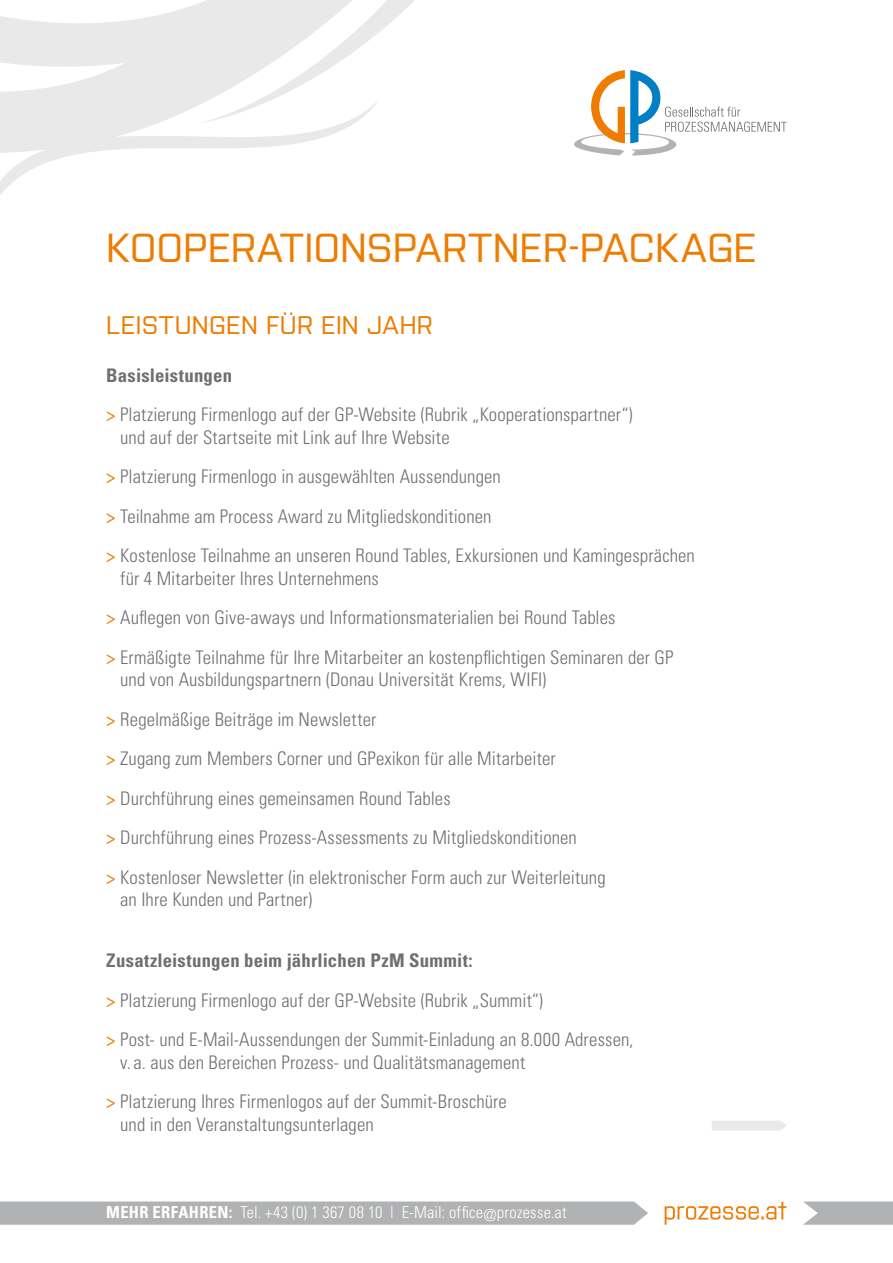
<style>
.page{position:relative;width:893px;height:1263px;background:#fff}
.page>*{position:absolute;margin:0;border:0;box-sizing:border-box;transform-origin:0 0}
.GP0718_Headline{font:500 40.5px "Purista";letter-spacing:-.005em;color:#ef7c00}
.GP0718_Zwiti{font:500 25.5px "Purista";letter-spacing:.025em;color:#ef7c00}
.GP0718_Lauftext{font:300 condensed 18.75px/22.5px "Univers";letter-spacing:.005em;color:#6f6f6e}
.GP0718_Lauftext-2{font:700 condensed 18.75px "Univers";letter-spacing:.01em;color:#6f6f6e}
.t1{font:300 condensed 16.5px "Univers";letter-spacing:.015em;color:#fff}
.s1{font-weight:400;color:#ef7c00}
.s2{font-weight:700}
</style>
<div class="page">
<svg style="left:803px;top:1201px;width:90px;height:24px;background:#b9babb"></svg>
<svg style="left:0;top:1201px;width:648px;height:24px;background:#b4b5b6"></svg>
<svg style="left:665px;top:1201px;width:121px;height:24px"></svg>
<svg style="left:0;top:0;width:415px;height:195px"></svg>
<svg style="left:574px;top:70px;width:213px;height:86px"></svg>
<svg style="left:712px;top:1121px;width:74px;height:9px"></svg>
<p class="GP0718_Headline" style="left:106px;top:219px;width:652px">KOOPERATIONSPARTNER-PACKAGE</p>
<p class="GP0718_Zwiti" style="left:106px;top:306px;width:328px">LEISTUNGEN FÜR EIN JAHR</p>
<p class="GP0718_Lauftext-2" style="left:106px;top:363px;width:127px">Basisleistungen</p>
<p class="GP0718_Lauftext" style="left:120px;top:403px;width:514px;text-indent:-14px"><span class="s1">&gt;</span> Platzierung Firmenlogo auf der GP-Website (Rubrik „Kooperationspartner“) und auf der Startseite mit Link auf Ihre Website</p>
<p class="GP0718_Lauftext" style="left:106px;top:465px;width:396px"><span class="s1">&gt;</span> Platzierung Firmenlogo in ausgewählten Aussendungen</p>
<p class="GP0718_Lauftext" style="left:106px;top:504px;width:387px"><span class="s1">&gt;</span> Teilnahme am Process Award zu Mitgliedskonditionen</p>
<p class="GP0718_Lauftext" style="left:120px;top:544px;width:576px;text-indent:-14px"><span class="s1">&gt;</span> Kostenlose Teilnahme an unseren Round Tables, Exkursionen und Kamingesprächen für 4 Mitarbeiter Ihres Unternehmens</p>
<p class="GP0718_Lauftext" style="left:106px;top:606px;width:511px"><span class="s1">&gt;</span> Auflegen von Give-aways und Informationsmaterialien bei Round Tables</p>
<p class="GP0718_Lauftext" style="left:120px;top:645px;width:555px;text-indent:-14px"><span class="s1">&gt;</span> Ermäßigte Teilnahme für Ihre Mitarbeiter an kostenpflichtigen Seminaren der GP und von Ausbildungspartnern (Donau Universität Krems, WIFI)</p>
<p class="GP0718_Lauftext" style="left:106px;top:707px;width:272px"><span class="s1">&gt;</span> Regelmäßige Beiträge im Newsletter</p>
<p class="GP0718_Lauftext" style="left:106px;top:747px;width:451px"><span class="s1">&gt;</span> Zugang zum Members Corner und GPexikon für alle Mitarbeiter</p>
<p class="GP0718_Lauftext" style="left:106px;top:786px;width:346px"><span class="s1">&gt;</span> Durchführung eines gemeinsamen Round Tables</p>
<p class="GP0718_Lauftext" style="left:106px;top:826px;width:472px"><span class="s1">&gt;</span> Durchführung eines Prozess-Assessments zu Mitgliedskonditionen</p>
<p class="GP0718_Lauftext" style="left:120px;top:866px;width:487px;text-indent:-14px"><span class="s1">&gt;</span> Kostenloser Newsletter (in elektronischer Form auch zur Weiterleitung an Ihre Kunden und Partner)</p>
<p class="GP0718_Lauftext-2" style="left:106px;top:949px;width:368px">Zusatzleistungen beim jährlichen PzM Summit:</p>
<p class="GP0718_Lauftext" style="left:106px;top:988px;width:438px"><span class="s1">&gt;</span> Platzierung Firmenlogo auf der GP-Website (Rubrik „Summit“)</p>
<p class="GP0718_Lauftext" style="left:120px;top:1028px;width:515px;text-indent:-14px"><span class="s1">&gt;</span> Post- und E-Mail-Aussendungen der Summit-Einladung an 8.000 Adressen, v. a. aus den Bereichen Prozess- und Qualitätsmanagement</p>
<p class="GP0718_Lauftext" style="left:120px;top:1090px;width:388px;text-indent:-14px"><span class="s1">&gt;</span> Platzierung Ihres Firmenlogos auf der Summit-Broschüre und in den Veranstaltungsunterlagen</p>
<p class="t1" style="left:106px;top:1202px;width:462px"><span class="s2">MEHR ERFAHREN:</span> Tel. +43 (0) 1 367 08 10 | E-Mail: office@prozesse.at</p>
</div>
